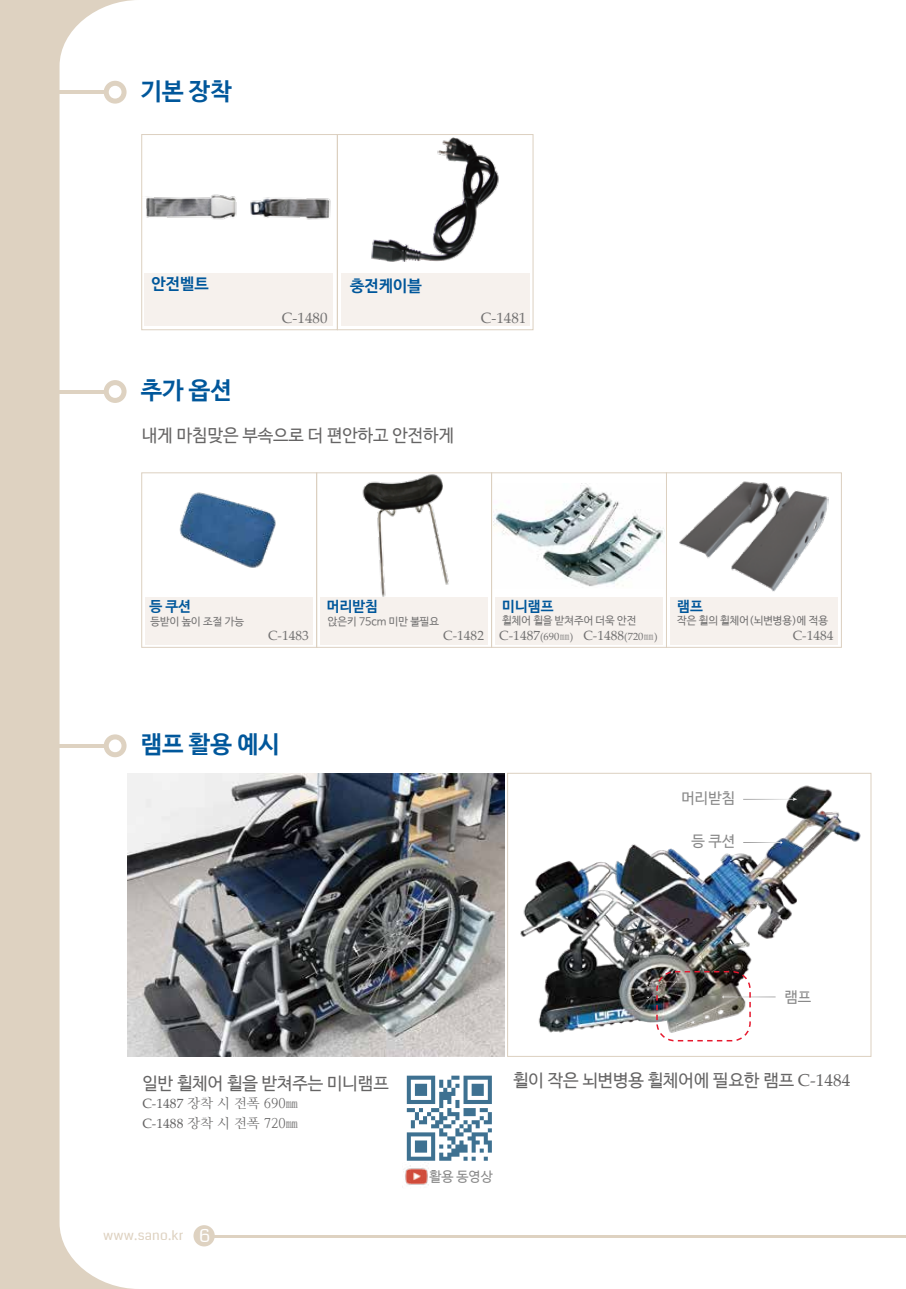
<style>
.page{position:relative;width:906px;height:1289px;background:#fff}
.page>*{position:absolute;margin:0;border:0;box-sizing:border-box;transform-origin:0 0}
.t1{font:700 24px "Nanum Barun Gothic";color:#00579b}
.t2{font:17.25px "Nanum Barun Gothic";color:#656464}
.t3{font:700 16.05px "Nanum Barun Gothic";color:#00579b}
.t4{font:15px "Palatino Linotype";color:#727171}
.t5{font:15px "Nanum Barun Gothic";color:#898989}
.t6{font:700 14.4px "Nanum Barun Gothic";color:#00579b}
.t7{font:13.5px/19.5px "Nanum Myeongjo";color:#656464}
.t8{font:13.5px "Coda";letter-spacing:.015em;color:#ded2c1}
.t9{font:13.5px "Nanum Barun Gothic";color:#898989}
.t10{font:13.35px "Palatino Linotype";color:#727171}
.t11{font:10.8px "Nanum Barun Gothic";color:#727171}
.s1{font-size:10.5px}
.s2{font-family:"Adobe Myungjo Std";font-weight:500;font-size:10.5px}
.s3{font-family:"Palatino Linotype"}
.s4{font-size:18.15px;color:#fff}
</style>
<div class="page">
<svg style="left:0;top:0;width:139px;height:1288px"></svg>
<hr style="left:210px;top:1235px;width:696px;height:2px;background:#ded2c1">
<div style="left:193px;top:1225px;width:22px;height:21px;background:#ded2c1;border-radius:50%"></div>
<div style="left:145px;top:273px;width:188px;height:53px;background:#f6f1ed"></div>
<div style="left:342px;top:273px;width:188px;height:53px;background:#f6f1ed"></div>
<div style="left:337px;top:134px;width:196px;height:196px;border:1px solid #dcd0c0"></div>
<div style="left:141px;top:134px;width:197px;height:196px;border:1px solid #dcd0c0"></div>
<div style="left:495px;top:597px;width:168px;height:47px;background:#f6f1ed"></div>
<div style="left:320px;top:597px;width:168px;height:47px;background:#f6f1ed"></div>
<div style="left:145px;top:597px;width:168px;height:47px;background:#f6f1ed"></div>
<div style="left:491px;top:472px;width:176px;height:175px;border:1px solid #dcd0c0"></div>
<div style="left:316px;top:472px;width:176px;height:175px;border:1px solid #dcd0c0"></div>
<div style="left:141px;top:472px;width:176px;height:175px;border:1px solid #dcd0c0"></div>
<div style="left:507px;top:772px;width:364px;height:284px;border:1px solid #dcd0c0"></div>
<img style="left:142px;top:190px;width:197px;height:35px">
<img style="left:371px;top:138px;width:128px;height:124px">
<img style="left:179px;top:492px;width:97px;height:76px">
<img style="left:357px;top:473px;width:98px;height:124px">
<div style="left:670px;top:597px;width:167px;height:47px;background:#f6f1ed"></div>
<div style="left:666px;top:472px;width:176px;height:175px;border:1px solid #dcd0c0"></div>
<img style="left:679px;top:481px;width:149px;height:110px">
<hr style="left:59px;top:90px;width:49px;height:4px;background:#ded2c1">
<svg style="left:104px;top:81px;width:23px;height:23px"></svg>
<hr style="left:59px;top:390px;width:49px;height:3px;background:#ded2c1">
<svg style="left:104px;top:380px;width:23px;height:23px"></svg>
<hr style="left:59px;top:744px;width:49px;height:3px;background:#ded2c1">
<svg style="left:104px;top:734px;width:23px;height:23px"></svg>
<img style="left:520px;top:785px;width:341px;height:251px">
<svg style="left:743px;top:840px;width:39px;height:4px"></svg>
<svg style="left:722px;top:995px;width:53px;height:3px"></svg>
<svg style="left:743px;top:797px;width:54px;height:4px"></svg>
<div style="left:656px;top:970px;width:95px;height:71px;border:2px dashed #e6182d;border-radius:18px"></div>
<img style="left:494px;top:484px;width:170px;height:103px">
<img style="left:127px;top:773px;width:378px;height:283px">
<img style="left:403px;top:1165px;width:26px;height:20px">
<svg style="left:407px;top:1075px;width:85px;height:85px"></svg>
<h1 class="t1" style="left:141px;top:79px;width:93px">기본 장착</h1>
<p class="t3" style="left:152px;top:276px;width:59px">안전벨트</p>
<p class="t3" style="left:350px;top:277px;width:73px">충전케이블</p>
<h1 class="t1" style="left:141px;top:378px;width:93px">추가 옵션</h1>
<p class="t4" style="left:282px;top:307px;width:47px">C-1480</p>
<p class="t2" style="left:142px;top:426px;width:313px">내게 마침맞은 부속으로 더 편안하고 안전하게</p>
<p class="t4" style="left:481px;top:307px;width:47px">C-1481</p>
<p class="t6" style="left:149px;top:598px;width:43px">등 쿠션</p>
<p class="t6" style="left:327px;top:598px;width:53px">머리받침</p>
<p class="t6" style="left:502px;top:598px;width:53px">미니램프</p>
<p class="t11" style="left:151px;top:616px;width:95px">등받이 높이 조절 가능</p>
<p class="t11" style="left:328px;top:616px;width:113px">앉은키 75cm 미만 불필요</p>
<p class="t11" style="left:502px;top:614px;width:136px">휠체어 휠을 받쳐주어 더욱 안전</p>
<p class="t10" style="left:268px;top:625px;width:42px">C-1483</p>
<p class="t10" style="left:499px;top:626px;width:160px">C-1487<span class="s1">(690</span><span class="s2">㎜</span><span class="s1">)</span> C-1488<span class="s1">(720</span><span class="s2">㎜</span><span class="s1">)</span></p>
<p class="t10" style="left:443px;top:625px;width:42px">C-1482</p>
<p class="t6" style="left:677px;top:598px;width:27px">램프</p>
<p class="t11" style="left:677px;top:614px;width:152px">작은 휠의 휠체어(뇌변병용)에 적용</p>
<p class="t10" style="left:793px;top:626px;width:42px">C-1484</p>
<h1 class="t1" style="left:141px;top:732px;width:141px">램프 활용 예시</h1>
<p class="t5" style="left:681px;top:790px;width:55px">머리받침</p>
<p class="t5" style="left:691px;top:833px;width:45px">등 쿠션</p>
<p class="t5" style="left:784px;top:989px;width:28px">램프</p>
<p class="t2" style="left:142px;top:1074px;width:248px">일반 휠체어 휠을 받쳐주는 미니램프</p>
<p class="t2" style="left:513px;top:1071px;width:339px">휠이 작은 뇌변병용 휠체어에 필요한 램프 <span class="s3">C-1484</span></p>
<p class="t7" style="left:142px;top:1093px;width:157px"><span class="s3">C-1487</span> 장착 시 전폭 690㎜<br><span class="s3">C-1488</span> 장착 시 전폭 720㎜</p>
<p class="t8" style="left:103px;top:1225px;width:109px">www.sano.kr <span class="s4">6</span></p>
<p class="t9" style="left:429px;top:1169px;width:65px">활용 동영상</p>
</div>
